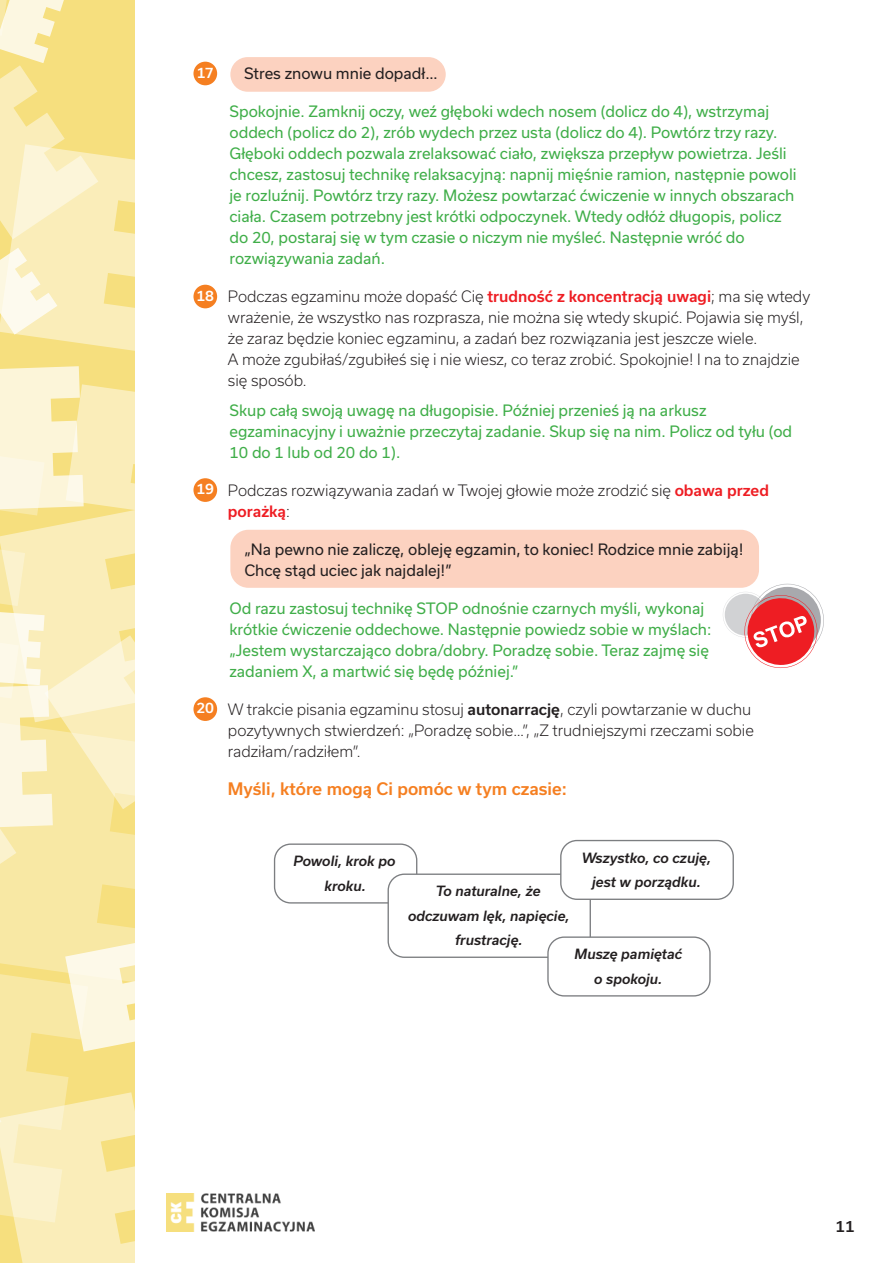
<style>
.page{position:relative;width:893px;height:1263px;background:#fff}
.page>*{position:absolute;margin:0;border:0;box-sizing:border-box;transform-origin:0 0}
.t1{font:500 16.5px "Usual";color:#f57f21}
.t2{font:15px/21px "Usual";color:#40ae49}
.t3{font:300 15px/21px "Usual";color:#231f20}
.t4{font:15px/21px "Usual";color:#231f20}
.t5{font:500 15px "Usual";color:#231f20}
.t6{font:500 13.8px "Usual";color:#fff}
.t7{font:italic 500 13.5px/24.3px "Usual";color:#231f20;text-align:center}
.s1{font-weight:500;color:#ee1d23}
.s2{font-weight:500}
</style>
<div class="page">
<div style="left:230px;top:530px;width:529px;height:58px;background:#fcd2c0;border-radius:18px"></div>
<div style="left:230px;top:57px;width:216px;height:35px;background:#fcd2c0;border-radius:17px"></div>
<svg style="left:0;top:0;width:134px;height:351px;background:#f8e9aa"></svg>
<svg style="left:0;top:366px;width:134px;height:897px;background:#f9ecb5"></svg>
<img style="left:166px;top:1193px;width:149px;height:38px">
<div style="left:274px;top:843px;width:143px;height:60px;border:1px solid #7c7e81;border-radius:16px"></div>
<div style="left:388px;top:874px;width:202px;height:83px;background:#fff;border-radius:16px"></div>
<div style="left:388px;top:873px;width:203px;height:85px;border:1px solid #7c7e81;border-radius:16px"></div>
<div style="left:561px;top:840px;width:172px;height:59px;background:#fff;border-radius:16px"></div>
<div style="left:560px;top:840px;width:174px;height:60px;border:1px solid #7c7e81;border-radius:16px"></div>
<div style="left:548px;top:937px;width:162px;height:59px;background:#fff;border-radius:16px"></div>
<div style="left:547px;top:936px;width:164px;height:60px;border:1px solid #7c7e81;border-radius:16px"></div>
<div style="left:193px;top:62px;width:24px;height:23px;background:#f57f21;border-radius:50%"></div>
<div style="left:193px;top:285px;width:24px;height:23px;background:#f57f21;border-radius:50%"></div>
<div style="left:193px;top:478px;width:24px;height:24px;background:#f57f21;border-radius:50%"></div>
<div style="left:193px;top:697px;width:24px;height:24px;background:#f57f21;border-radius:50%"></div>
<svg style="left:723px;top:584px;width:101px;height:84px"></svg>
<p class="t6" style="left:197px;top:65px;width:18px">17</p>
<p class="t4" style="left:244px;top:63px;width:195px">Stres znowu mnie dopadł…</p>
<p class="t2" style="left:229px;top:101px;width:569px">Spokojnie. Zamknij oczy, weź głęboki wdech nosem (dolicz do 4), wstrzymaj oddech (policz do 2), zrób wydech przez usta (dolicz do 4). Powtórz trzy razy.<br>Głęboki oddech pozwala zrelaksować ciało, zwiększa przepływ powietrza. Jeśli chcesz, zastosuj technikę relaksacyjną: napnij mięśnie ramion, następnie powoli je rozluźnij. Powtórz trzy razy. Możesz powtarzać ćwiczenie w innych obszarach ciała. Czasem potrzebny jest krótki odpoczynek. Wtedy odłóż długopis, policz do 20, postaraj się w tym czasie o niczym nie myśleć. Następnie wróć do rozwiązywania zadań.</p>
<p class="t6" style="left:196px;top:288px;width:19px">18</p>
<p class="t3" style="left:228px;top:286px;width:584px">Podczas egzaminu może dopaść Cię <span class="s1">trudność z koncentracją uwagi</span>; ma się wtedy wrażenie, że wszystko nas rozprasza, nie można się wtedy skupić. Pojawia się myśl, że zaraz będzie koniec egzaminu, a zadań bez rozwiązania jest jeszcze wiele.<br>A może zgubiłaś/zgubiłeś się i nie wiesz, co teraz zrobić. Spokojnie! I na to znajdzie się sposób.</p>
<p class="t2" style="left:229px;top:399px;width:564px">Skup całą swoją uwagę na długopisie. Później przenieś ją na arkusz egzaminacyjny i uważnie przeczytaj zadanie. Skup się na nim. Policz od tyłu (od<br>10 do 1 lub od 20 do 1).</p>
<p class="t6" style="left:196px;top:481px;width:19px">19</p>
<p class="t3" style="left:228px;top:479px;width:543px">Podczas rozwiązywania zadań w Twojej głowie może zrodzić się <span class="s1">obawa przed porażką</span>:</p>
<p class="t4" style="left:244px;top:538px;width:501px">„Na pewno nie zaliczę, obleję egzamin, to koniec! Rodzice mnie zabiją!<br>Chcę stąd uciec jak najdalej!”</p>
<p class="t2" style="left:229px;top:597px;width:483px">Od razu zastosuj technikę STOP odnośnie czarnych myśli, wykonaj krótkie ćwiczenie oddechowe. Następnie powiedz sobie w myślach: „Jestem wystarczająco dobra/dobry. Poradzę sobie. Teraz zajmę się zadaniem X, a martwić się będę później.”</p>
<p class="t6" style="left:196px;top:700px;width:19px">20</p>
<p class="t3" style="left:228px;top:698px;width:527px">W trakcie pisania egzaminu stosuj <span class="s2">autonarrację</span>, czyli powtarzanie w duchu pozytywnych stwierdzeń: „Poradzę sobie…”, „Z trudniejszymi rzeczami sobie radziłam/radziłem”.</p>
<p class="t1" style="left:228px;top:779px;width:340px">Myśli, które mogą Ci pomóc w tym czasie:</p>
<p class="t7" style="left:293px;top:849px;width:104px">Powoli, krok po kroku.</p>
<p class="t7" style="left:582px;top:846px;width:131px">Wszystko, co czuję, jest w porządku.</p>
<p class="t7" style="left:408px;top:879px;width:163px">To naturalne, że odczuwam lęk, napięcie, frustrację.</p>
<p class="t7" style="left:575px;top:942px;width:109px">Muszę pamiętać o spokoju.</p>
<p class="t5" style="left:835px;top:1218px;width:21px">11</p>
</div>
